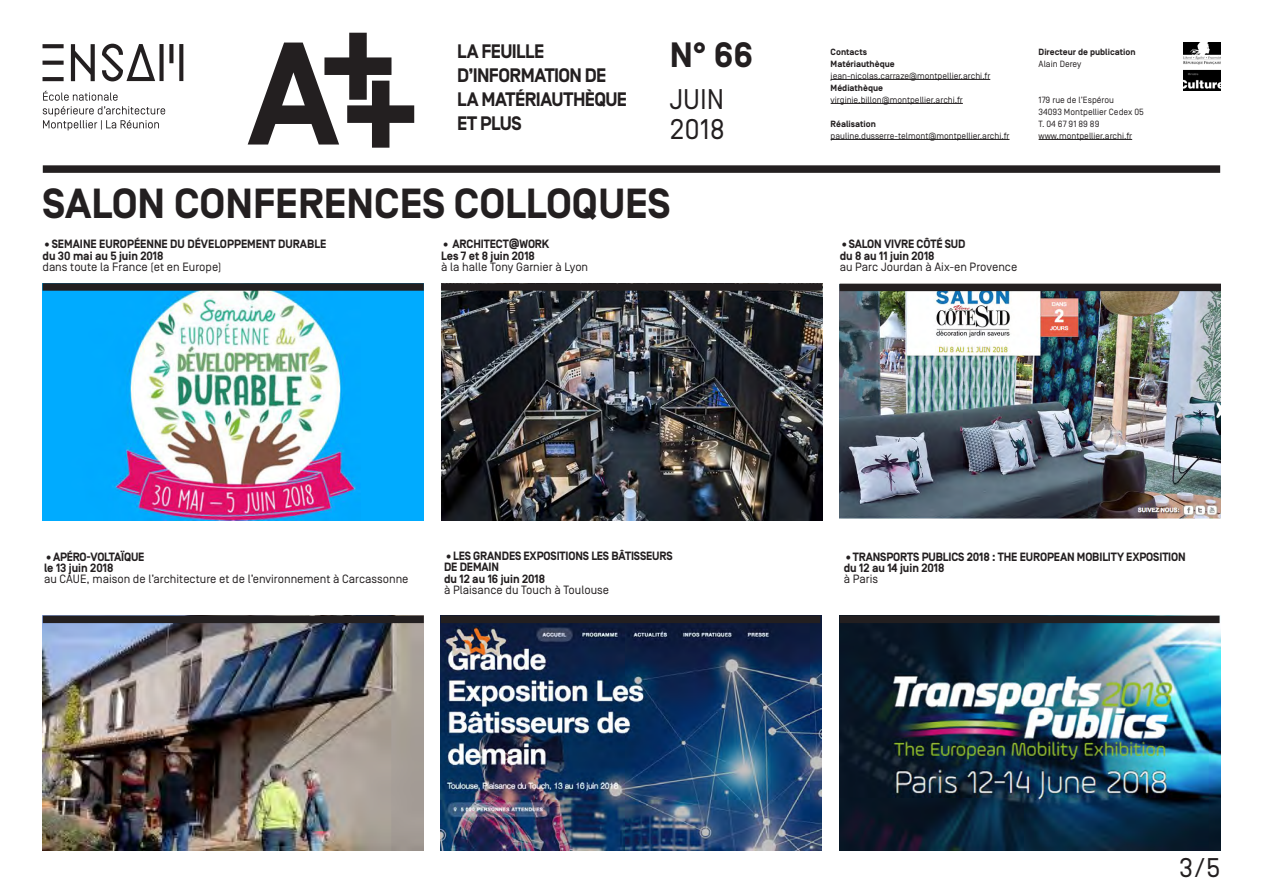
<style>
.page{position:relative;width:1263px;height:893px;background:#fff}
.page>*{position:absolute;margin:0;border:0;box-sizing:border-box;transform-origin:0 0}
.t1{font:700 145.65px "Simplon Norm";color:#231f20}
.TITRE_PARTIE_sans{font:700 42px "Simplon Norm";color:#231f20}
.t2{font:700 35.1px "Simplon Norm";color:#231f20}
.t3{font:28.35px/30px "Simplon Norm";color:#231f20}
.t4{font:27px "Simplon Norm";color:#231f20}
.t5{font:700 19.5px/24px "Simplon Norm";letter-spacing:-.03em;color:#231f20}
.TexteCourant{font:700 12px "Simplon Norm";letter-spacing:-.01em;color:#231f20;scale:.96 1}
.TexteCourant-2{font:12px "Simplon Norm";color:#231f20}
.t6{font:9px/12px "Simplon Norm";color:#231f20}
.t7{font:700 9px/12px "Simplon Norm";color:#231f20}
.s1{color:#fff}
</style>
<div class="page">
<hr style="left:831px;top:79px;width:159px;height:1px;background:#231f20">
<hr style="left:831px;top:103px;width:132px;height:1px;background:#231f20">
<hr style="left:831px;top:139px;width:178px;height:1px;background:#231f20">
<hr style="left:1038px;top:139px;width:94px;height:1px;background:#231f20">
<svg style="left:43px;top:44px;width:140px;height:86px"></svg>
<img style="left:1183px;top:43px;width:37px;height:48px">
<div style="left:43px;top:165px;width:1177px;height:8px;background:#231f20"></div>
<img style="left:43px;top:291px;width:381px;height:230px">
<img style="left:840px;top:291px;width:381px;height:227px">
<img style="left:441px;top:291px;width:381px;height:230px">
<img style="left:43px;top:615px;width:381px;height:235px">
<img style="left:441px;top:615px;width:380px;height:235px">
<div style="left:441px;top:283px;width:381px;height:8px;background:#231f20"></div>
<div style="left:43px;top:283px;width:381px;height:8px;background:#231f20"></div>
<div style="left:441px;top:616px;width:379px;height:7px;background:#231f20"></div>
<div style="left:43px;top:616px;width:381px;height:7px;background:#231f20"></div>
<div style="left:840px;top:284px;width:381px;height:7px;background:#231f20"></div>
<img style="left:840px;top:615px;width:380px;height:235px">
<div style="left:840px;top:616px;width:379px;height:7px;background:#231f20"></div>
<h1 class="t1" style="left:317px;top:10px;width:106px">++</h1>
<h1 class="t1" style="left:248px;top:16px;width:174px">A<span class="s1">+</span></h1>
<h3 class="t2" style="left:670px;top:35px;width:85px">N° 66</h3>
<h3 class="t5" style="left:457px;top:40px;width:171px">LA FEUILLE<br>D’INFORMATION DE<br>LA MATÉRIAUTHÈQUE<br>ET PLUS</h3>
<p class="t7" style="left:831px;top:46px;width:66px">Contacts<br>Matériauthèque</p>
<p class="t6" style="left:831px;top:70px;width:161px">jean-nicolas.carraze@montpellier.archi.fr</p>
<p class="t7" style="left:831px;top:82px;width:54px">Médiathèque</p>
<p class="t6" style="left:831px;top:94px;width:134px">virginie.billon@montpellier.archi.fr</p>
<p class="t7" style="left:831px;top:118px;width:47px">Réalisation</p>
<p class="t6" style="left:831px;top:130px;width:180px">pauline.dusserre-telmont@montpellier.archi.fr</p>
<h3 class="t3" style="left:670px;top:84px;width:57px">JUIN<br>2018</h3>
<p class="TITRE_PARTIE_sans" style="left:43px;top:181px;width:630px">SALON CONFERENCES COLLOQUES</p>
<p class="TexteCourant" style="left:43px;top:238px;width:297px">•SEMAINE EUROPÉENNE DU DÉVELOPPEMENT DURABLE</p>
<p class="TexteCourant" style="left:43px;top:249px;width:127px">du 30 mai au 5 juin 2018</p>
<p class="TexteCourant-2" style="left:43px;top:260px;width:181px">dans toute la France (et en Europe)</p>
<p class="TexteCourant" style="left:441px;top:238px;width:114px">• ARCHITECT@WORK</p>
<p class="TexteCourant" style="left:441px;top:249px;width:99px">Les 7 et 8 juin 2018</p>
<p class="TexteCourant-2" style="left:441px;top:260px;width:149px">à la halle Tony Garnier à Lyon</p>
<p class="TexteCourant" style="left:840px;top:238px;width:133px">•SALON VIVRE CÔTÉ SUD</p>
<p class="TexteCourant" style="left:840px;top:249px;width:100px">du 8 au 11 juin 2018</p>
<p class="TexteCourant-2" style="left:840px;top:260px;width:179px">au Parc Jourdan à Aix-en Provence</p>
<p class="t7" style="left:1038px;top:46px;width:98px">Directeur de publication</p>
<p class="t6" style="left:1038px;top:58px;width:44px">Alain Derey</p>
<p class="t6" style="left:1038px;top:94px;width:107px">179 rue de l’Espérou<br>34093 Montpellier Cedex 05<br>T. 04 67 91 89 89</p>
<p class="t6" style="left:1038px;top:130px;width:95px">www.montpellier.archi.fr</p>
<p class="TexteCourant" style="left:44px;top:550px;width:106px">•APÉRO-VOLTAÏQUE</p>
<p class="TexteCourant" style="left:44px;top:561px;width:74px">le 13 juin 2018</p>
<p class="TexteCourant-2" style="left:44px;top:572px;width:366px">au CAUE, maison de l’architecture et de l’environnement à Carcassonne</p>
<p class="TexteCourant" style="left:444px;top:550px;width:240px">•LES GRANDES EXPOSITIONS LES BÂTISSEURS</p>
<p class="TexteCourant" style="left:444px;top:561px;width:59px">DE DEMAIN</p>
<p class="TexteCourant" style="left:444px;top:572px;width:107px">du 12 au 16 juin 2018</p>
<p class="TexteCourant-2" style="left:444px;top:583px;width:166px">à Plaisance du Touch à Toulouse</p>
<p class="TexteCourant" style="left:844px;top:550px;width:358px">•TRANSPORTS PUBLICS 2018 : THE EUROPEAN MOBILITY EXPOSITION</p>
<p class="TexteCourant" style="left:844px;top:561px;width:106px">du 12 au 14 juin 2018</p>
<p class="TexteCourant-2" style="left:844px;top:572px;width:36px">à Paris</p>
<h3 class="t4" style="left:1179px;top:853px;width:43px">3/5</h3>
</div>
